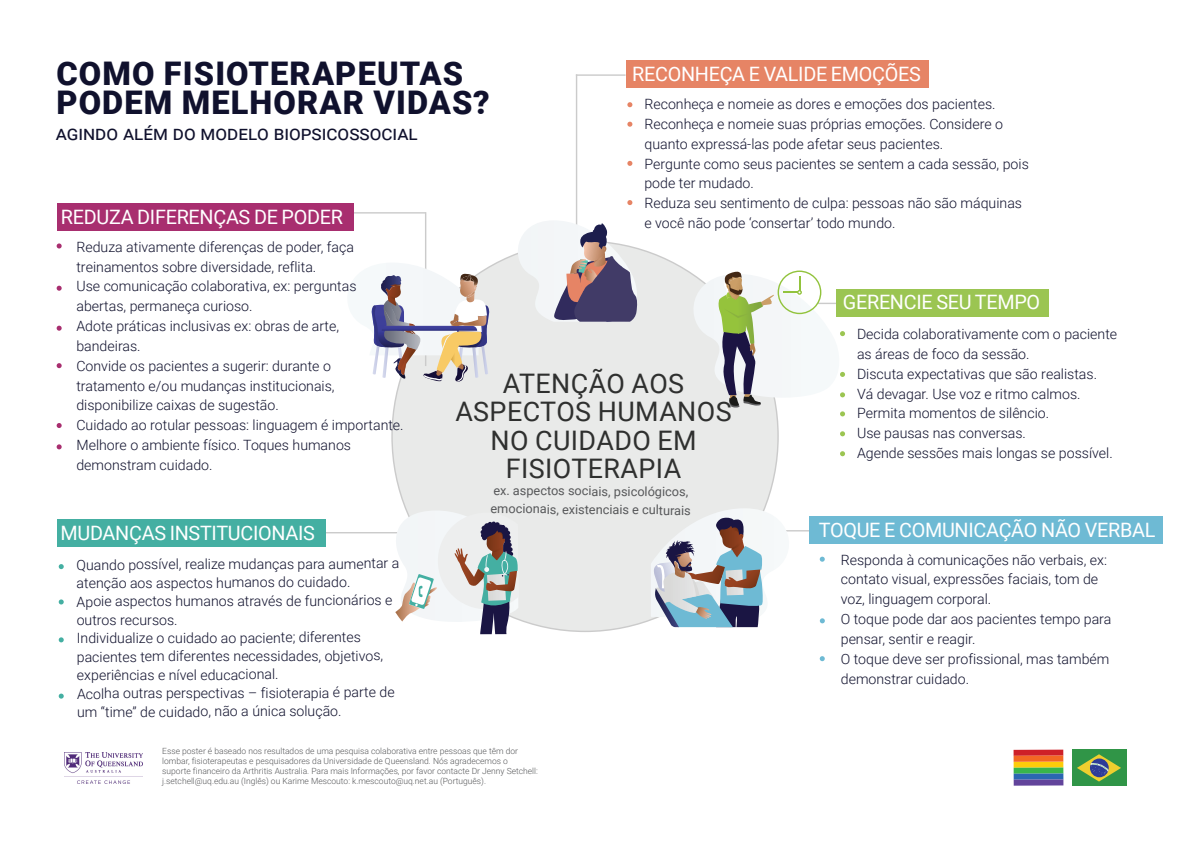
<style>
.page{position:relative;width:1192px;height:842px;background:#fff}
.page>*{position:absolute;margin:0;border:0;box-sizing:border-box;transform-origin:0 0}
.t1{font:900 32.55px/29.8px "Roboto";letter-spacing:.035em;color:#10112d}
.t2{font:26.9px/28.4px "Roboto";letter-spacing:.015em;color:#2f302f;text-align:center}
.t3{font:19.8px "Roboto";letter-spacing:-.015em;color:#fff}
.t4{font:19.8px "Roboto";color:#10112d}
.t5{font:300 14.15px/19.8px "Roboto";color:#10112d}
.t6{font:12.75px/18.4px "Roboto";color:#57585a}
.t7{font:300 8.5px/9.9px "Roboto";color:#57585a}
</style>
<div class="page">
<hr style="left:252px;top:532px;width:148px;height:1px;background:#cbcbcb">
<hr style="left:762px;top:530px;width:63px;height:1px;background:#cbcbcb">
<div style="left:392px;top:241px;width:386px;height:390px;background:#e9eae9;border-radius:50%"></div>
<hr style="left:576px;top:74px;width:1px;height:162px;background:#cbcbcb">
<hr style="left:425px;top:212px;width:1px;height:154px;background:#cbcbcb">
<hr style="left:576px;top:74px;width:50px;height:2px;background:#cbcbcb">
<svg style="left:371px;top:263px;width:120px;height:119px"></svg>
<div style="left:626px;top:61px;width:302px;height:27px;background:#e68465"></div>
<div style="left:810px;top:516px;width:353px;height:28px;background:#6ebad4"></div>
<div style="left:837px;top:289px;width:212px;height:27px;background:#9bc552"></div>
<svg style="left:627px;top:102px;width:5px;height:5px"></svg>
<svg style="left:627px;top:161px;width:5px;height:5px"></svg>
<svg style="left:57px;top:243px;width:5px;height:5px"></svg>
<svg style="left:57px;top:286px;width:5px;height:5px"></svg>
<svg style="left:820px;top:557px;width:5px;height:5px"></svg>
<hr style="left:252px;top:212px;width:174px;height:2px;background:#cbcbcb">
<svg style="left:820px;top:618px;width:5px;height:5px"></svg>
<svg style="left:820px;top:656px;width:5px;height:5px"></svg>
<img style="left:65px;top:753px;width:77px;height:31px">
<svg style="left:1014px;top:750px;width:49px;height:36px;background:#99785a"></svg>
<svg style="left:59px;top:564px;width:5px;height:5px"></svg>
<svg style="left:59px;top:599px;width:5px;height:5px"></svg>
<svg style="left:59px;top:637px;width:5px;height:5px"></svg>
<svg style="left:59px;top:694px;width:5px;height:5px"></svg>
<div style="left:57px;top:520px;width:269px;height:27px;background:#44afa2"></div>
<div style="left:57px;top:203px;width:297px;height:28px;background:#a82e6f"></div>
<svg style="left:57px;top:326px;width:5px;height:5px"></svg>
<svg style="left:57px;top:363px;width:5px;height:5px"></svg>
<svg style="left:57px;top:423px;width:5px;height:5px"></svg>
<svg style="left:57px;top:444px;width:5px;height:5px"></svg>
<svg style="left:509px;top:220px;width:132px;height:102px"></svg>
<svg style="left:627px;top:200px;width:5px;height:5px"></svg>
<svg style="left:687px;top:271px;width:158px;height:145px"></svg>
<svg style="left:840px;top:431px;width:5px;height:5px"></svg>
<svg style="left:840px;top:451px;width:5px;height:5px"></svg>
<svg style="left:651px;top:508px;width:149px;height:119px"></svg>
<svg style="left:386px;top:510px;width:132px;height:124px"></svg>
<div style="left:1072px;top:750px;width:54px;height:36px;background:#309547"></div>
<svg style="left:1077px;top:754px;width:44px;height:27px"></svg>
<svg style="left:627px;top:122px;width:5px;height:5px"></svg>
<h1 class="t1" style="left:56px;top:57px;width:435px">COMO FISIOTERAPEUTAS<br>PODEM MELHORAR VIDAS?</h1>
<h3 class="t4" style="left:56px;top:119px;width:363px">AGINDO ALÉM DO MODELO BIOPSICOSSOCIAL</h3>
<h3 class="t3" style="left:61px;top:203px;width:284px">REDUZA DIFERENÇAS DE PODER</h3>
<h3 class="t3" style="left:632px;top:60px;width:290px">RECONHEÇA E VALIDE EMOÇÕES</h3>
<p class="t5" style="left:644px;top:94px;width:386px">Reconheça e nomeie as dores e emoções dos pacientes.<br>Reconheça e nomeie suas próprias emoções. Considere o quanto expressá-las pode afetar seus pacientes.<br>Pergunte como seus pacientes se sentem a cada sessão, pois pode ter mudado.<br>Reduza seu sentimento de culpa: pessoas não são máquinas e você não pode ‘consertar’ todo mundo.</p>
<p class="t5" style="left:76px;top:236px;width:329px">Reduza ativamente diferenças de poder, faça treinamentos sobre diversidade, reflita.<br>Use comunicação colaborativa, ex: perguntas abertas, permaneça curioso.<br>Adote práticas inclusivas ex: obras de arte, bandeiras.<br>Convide os pacientes a sugerir: durante o<br>tratamento e/ou mudanças institucionais, disponibilize caixas de sugestão.<br>Cuidado ao rotular pessoas: linguagem é importante.<br>Melhore o ambiente físico. Toques humanos demonstram cuidado.</p>
<h3 class="t3" style="left:61px;top:519px;width:256px">MUDANÇAS INSTITUCIONAIS</h3>
<p class="t5" style="left:76px;top:554px;width:324px;line-height:18.4px">Quando possível, realize mudanças para aumentar a atenção aos aspectos humanos do cuidado.<br>Apoie aspectos humanos através de funcionários e outros recursos.<br>Individualize o cuidado ao paciente; diferentes pacientes tem diferentes necessidades, objetivos, experiências e nível educacional.<br>Acolha outras perspectivas – fisioterapia é parte de um “time” de cuidado, não a única solução.</p>
<h2 class="t2" style="left:455px;top:368px;width:278px">ATENÇÃO AOS<br>ASPECTOS HUMANOS<br>NO CUIDADO EM<br>FISIOTERAPIA</h2>
<p class="t6" style="left:491px;top:479px;width:202px;rotate:1deg">ex. aspectos sociais, psicológicos, emocionais, existenciais e culturais</p>
<p class="t7" style="left:162px;top:746px;width:377px">Esse poster é baseado nos resultados de uma pesquisa colaborativa entre pessoas que têm dor lombar, fisioterapeutas e pesquisadores da Universidade de Queensland. Nós agradecemos o suporte financeiro da Arthritis Australia. Para mais Informações, por favor contacte Dr Jenny Setchell: j.setchell@uq.edu.au (Inglês) ou Karime Mescouto: k.mescouto@uq.net.au (Português).</p>
<h3 class="t3" style="left:843px;top:289px;width:199px">GERENCIE SEU TEMPO</h3>
<p class="t5" style="left:857px;top:324px;width:262px">Decida colaborativamente com o paciente as áreas de foco da sessão.<br>Discuta expectativas que são realistas.<br>Vá devagar. Use voz e ritmo calmos.<br>Permita momentos de silêncio.<br>Use pausas nas conversas.<br>Agende sessões mais longas se possível.</p>
<h3 class="t3" style="left:819px;top:516px;width:338px">TOQUE E COMUNICAÇÃO NÃO VERBAL</h3>
<p class="t5" style="left:841px;top:549px;width:272px">Responda à comunicações não verbais, ex: contato visual, expressões faciais, tom de voz, linguagem corporal.<br>O toque pode dar aos pacientes tempo para pensar, sentir e reagir.<br>O toque deve ser profissional, mas também demonstrar cuidado.</p>
</div>
